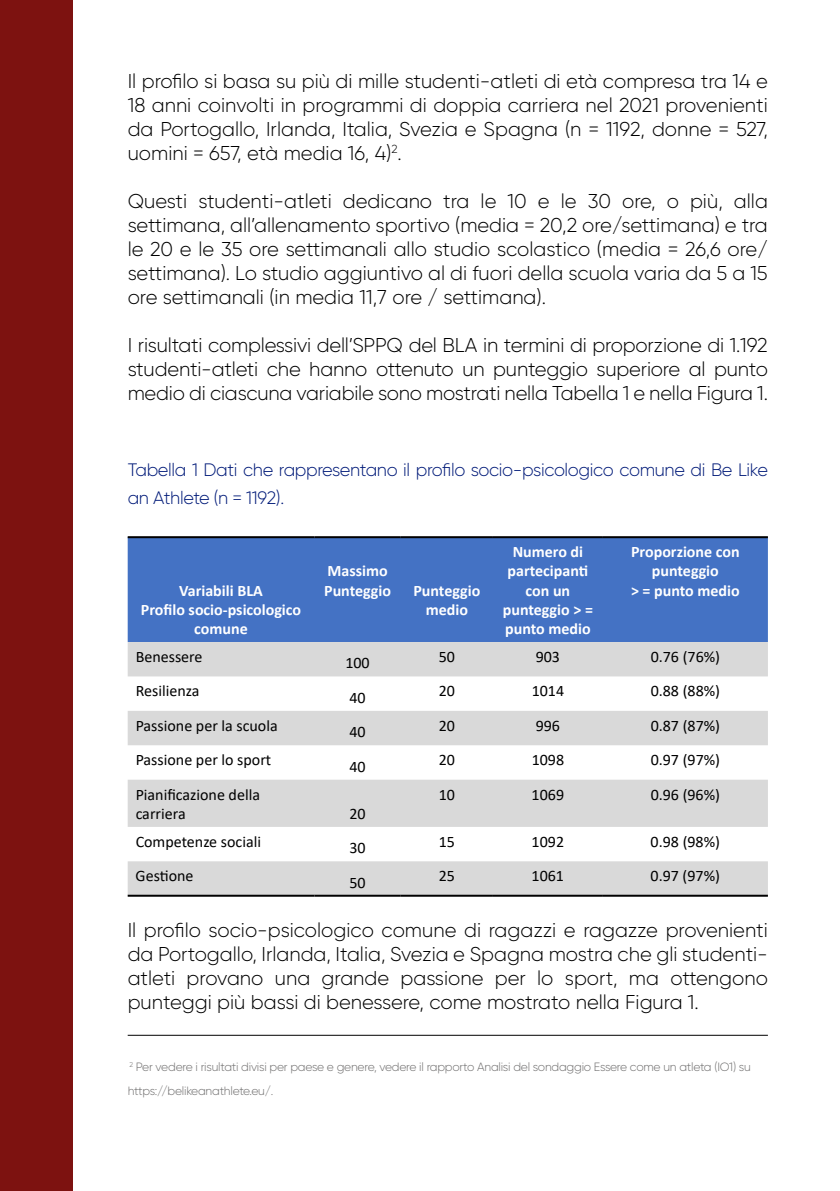
<style>
.page{position:relative;width:840px;height:1191px;background:#fff}
.page>*{position:absolute;margin:0;border:0;box-sizing:border-box;transform-origin:0 0}
.t1{font:300 20px/24px "Gilroy";color:#000;text-align:justify}
.t2{font:300 18px/28px "Gilroy";letter-spacing:-.02em;color:#021b79}
.t3{font:16px/19.2px "Calibri";color:#000}
.t4{font:700 16px/19.2px "Calibri";color:#fff;text-align:center}
.t5{font:300 12px/24px "Gilroy";letter-spacing:-.02em;color:#706f6f}
</style>
<div class="page">
<hr style="left:128px;top:1034px;width:639px;height:1px;background:#000">
<div style="left:128px;top:538px;width:639px;height:104px;background:#4472c4"></div>
<svg style="left:128px;top:642px;width:639px;height:252px;fill:#d9d9d9"></svg>
<hr style="left:128px;top:536px;width:186px;height:2px;background:#000">
<hr style="left:314px;top:536px;width:86px;height:2px;background:#000">
<hr style="left:400px;top:536px;width:92px;height:2px;background:#000">
<hr style="left:492px;top:536px;width:110px;height:2px;background:#000">
<hr style="left:602px;top:536px;width:165px;height:2px;background:#000">
<hr style="left:128px;top:894px;width:186px;height:2px;background:#000">
<hr style="left:314px;top:894px;width:86px;height:2px;background:#000">
<hr style="left:400px;top:894px;width:92px;height:2px;background:#000">
<hr style="left:492px;top:894px;width:110px;height:2px;background:#000">
<hr style="left:602px;top:894px;width:165px;height:2px;background:#000">
<div style="left:0;top:0;width:72px;height:1191px;background:#7d1210"></div>
<p class="t1" style="left:128px;top:69px;width:641px">Il profilo si basa su più di mille studenti-atleti di età compresa tra 14 e 18 anni coinvolti in programmi di doppia carriera nel 2021 provenienti da Portogallo, Irlanda, Italia, Svezia e Spagna (n = 1192, donne = 527, uomini = 657, età media 16, 4)<sup>2</sup>.</p>
<p class="t1" style="left:128px;top:189px;width:641px">Questi studenti-atleti dedicano tra le 10 e le 30 ore, o più, alla settimana, all’allenamento sportivo (media = 20,2 ore/settimana) e tra le 20 e le 35 ore settimanali allo studio scolastico (media = 26,6 ore/ settimana). Lo studio aggiuntivo al di fuori della scuola varia da 5 a 15 ore settimanali (in media 11,7 ore / settimana).</p>
<p class="t1" style="left:128px;top:333px;width:641px">I risultati complessivi dell’SPPQ del BLA in termini di proporzione di 1.192 studenti-atleti che hanno ottenuto un punteggio superiore al punto medio di ciascuna variabile sono mostrati nella Tabella 1 e nella Figura 1.</p>
<p class="t2" style="left:128px;top:456px;width:641px">Tabella 1 Dati che rappresentano il profilo socio-psicologico comune di Be Like an Athlete (n = 1192).</p>
<p class="t4" style="left:141px;top:580px;width:162px">Variabili BLA<br>Profilo socio-psicologico comune</p>
<p class="t3" style="left:136px;top:646px;width:68px">Benessere</p>
<p class="t3" style="left:136px;top:681px;width:65px">Resilienza</p>
<p class="t4" style="left:324px;top:561px;width:68px;text-align:left">Massimo<br>Punteggio</p>
<p class="t3" style="left:345px;top:653px;width:26px">100</p>
<p class="t3" style="left:349px;top:687px;width:18px">40</p>
<p class="t3" style="left:136px;top:715px;width:143px">Passione per la scuola</p>
<p class="t3" style="left:349px;top:722px;width:18px">40</p>
<p class="t3" style="left:136px;top:750px;width:137px">Passione per lo sport</p>
<p class="t3" style="left:349px;top:756px;width:18px">40</p>
<p class="t3" style="left:136px;top:784px;width:126px">Pianificazione della carriera</p>
<p class="t3" style="left:349px;top:803px;width:18px">20</p>
<p class="t3" style="left:136px;top:831px;width:127px">Competenze sociali</p>
<p class="t3" style="left:349px;top:838px;width:18px">30</p>
<p class="t4" style="left:413px;top:580px;width:68px">Punteggio medio</p>
<p class="t4" style="left:502px;top:542px;width:92px">Numero di partecipanti con un punteggio &gt; = punto medio</p>
<p class="t4" style="left:630px;top:542px;width:110px">Proporzione con punteggio<br>&gt; = punto medio</p>
<p class="t3" style="left:438px;top:646px;width:18px">50</p>
<p class="t3" style="left:535px;top:646px;width:26px">903</p>
<p class="t3" style="left:650px;top:646px;width:71px">0.76 (76%)</p>
<p class="t3" style="left:438px;top:681px;width:18px">20</p>
<p class="t3" style="left:531px;top:681px;width:34px">1014</p>
<p class="t3" style="left:650px;top:681px;width:71px">0.88 (88%)</p>
<p class="t3" style="left:438px;top:715px;width:18px">20</p>
<p class="t3" style="left:535px;top:715px;width:26px">996</p>
<p class="t3" style="left:650px;top:715px;width:71px">0.87 (87%)</p>
<p class="t3" style="left:438px;top:750px;width:18px">20</p>
<p class="t3" style="left:531px;top:750px;width:34px">1098</p>
<p class="t3" style="left:650px;top:750px;width:71px">0.97 (97%)</p>
<p class="t3" style="left:438px;top:784px;width:18px">10</p>
<p class="t3" style="left:531px;top:784px;width:34px">1069</p>
<p class="t3" style="left:650px;top:784px;width:71px">0.96 (96%)</p>
<p class="t3" style="left:438px;top:831px;width:18px">15</p>
<p class="t3" style="left:531px;top:831px;width:34px">1092</p>
<p class="t3" style="left:650px;top:831px;width:71px">0.98 (98%)</p>
<p class="t3" style="left:438px;top:866px;width:18px">25</p>
<p class="t3" style="left:531px;top:866px;width:34px">1061</p>
<p class="t3" style="left:650px;top:866px;width:71px">0.97 (97%)</p>
<p class="t1" style="left:128px;top:917px;width:641px">Il profilo socio-psicologico comune di ragazzi e ragazze provenienti da Portogallo, Irlanda, Italia, Svezia e Spagna mostra che gli studenti&shy;atleti provano una grande passione per lo sport, ma ottengono punteggi più bassi di benessere, come mostrato nella Figura 1.</p>
<p class="t3" style="left:136px;top:866px;width:59px">Gestione</p>
<p class="t3" style="left:349px;top:872px;width:18px">50</p>
<p class="t5" style="left:128px;top:1054px;width:624px"><sup>2</sup> Per vedere i risultati divisi per paese e genere, vedere il rapporto Analisi del sondaggio Essere come un atleta (IO1) su https://belikeanathlete.eu/.</p>
</div>
